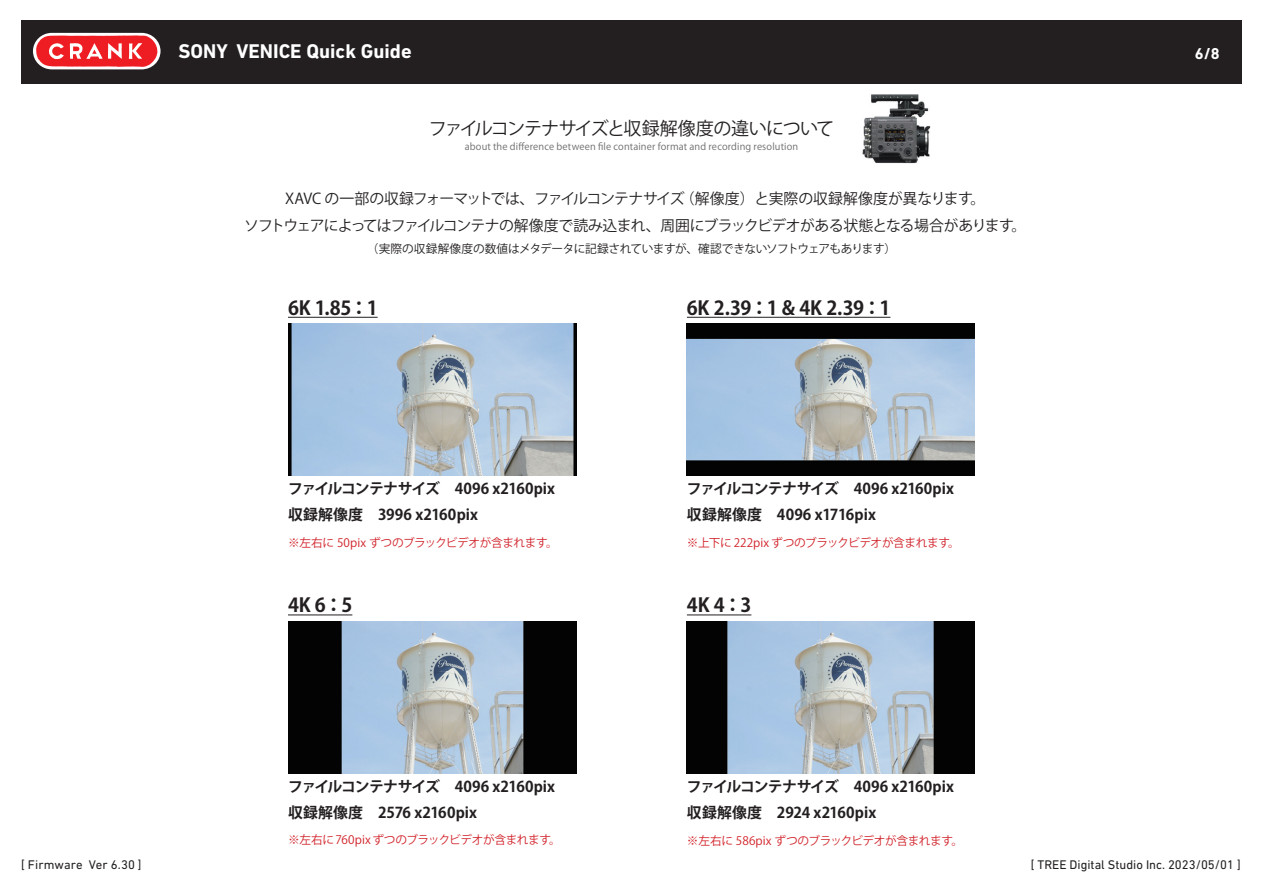
<style>
.page{position:relative;width:1263px;height:893px;background:#fff}
.page>*{position:absolute;margin:0;border:0;box-sizing:border-box;transform-origin:0 0}
.t1{font:700 20.25px "DIN Next LT Pro";color:#fff}
.t2{font:700 19.2px "Koz Go Pro";letter-spacing:-.01em;color:#231f20}
.t3{font:18px "Koz Go Pro";letter-spacing:-.065em;color:#231f20}
.t4{font:700 15.9px "DIN Next LT Pro";color:#fff}
.t5{font:700 14.85px/26.1px "Koz Go Pro";color:#231f20}
.t6{font:14.85px/26.1px "Koz Go Pro";letter-spacing:-.05em;color:#231f20;text-align:center}
.t7{font:12.75px "DIN Next LT Pro";color:#231f20}
.t8{font:11.7px "Koz Go Pro";letter-spacing:-.03em;color:#d1232a}
.t9{font:11.7px "Koz Go Pro";letter-spacing:-.03em;color:#231f20}
.t10{font:9.6px "Koz Go Pro";letter-spacing:.015em;color:#6c6d70}
</style>
<div class="page">
<div style="left:21px;top:20px;width:1221px;height:64px;background:#231f20"></div>
<svg style="left:33px;top:33px;width:128px;height:36px;background:#e55e62"></svg>
<hr style="left:288px;top:317px;width:90px;height:1px;background:#231f20">
<img style="left:288px;top:324px;width:288px;height:152px">
<img style="left:288px;top:622px;width:288px;height:151px">
<hr style="left:288px;top:614px;width:64px;height:1px;background:#231f20">
<img style="left:687px;top:324px;width:288px;height:152px">
<hr style="left:687px;top:317px;width:203px;height:1px;background:#231f20">
<img style="left:687px;top:622px;width:288px;height:151px">
<hr style="left:687px;top:614px;width:64px;height:1px;background:#231f20">
<img style="left:862px;top:94px;width:69px;height:70px">
<h1 class="t1" style="left:179px;top:40px;width:235px">SONY VENICE Quick Guide</h1>
<p class="t3" style="left:429px;top:117px;width:407px">ファイルコンテナサイズと収録解像度の違いについて</p>
<p class="t10" style="left:465px;top:140px;width:335px">about the difference between file container format and recording resolution</p>
<p class="t6" style="left:244px;top:186px;width:783px">XAVC の一部の収録フォーマットでは、ファイルコンテナサイズ（解像度）と実際の収録解像度が異なります。<br>ソフトウェアによってはファイルコンテナの解像度で読み込まれ、周囲にブラックビデオがある状態となる場合があります。</p>
<p class="t9" style="left:367px;top:241px;width:531px">（実際の収録解像度の数値はメタデータに記録されていますが、確認できないソフトウェアもあります）</p>
<p class="t2" style="left:288px;top:295px;width:91px">6K 1.85：1</p>
<p class="t5" style="left:288px;top:477px;width:269px">ファイルコンテナサイズ　4096 x2160pix収録解像度　3996 x2160pix</p>
<p class="t8" style="left:288px;top:535px;width:271px">※左右に 50pix ずつのブラックビデオが含まれます。</p>
<p class="t2" style="left:288px;top:593px;width:66px">4K 6：5</p>
<p class="t5" style="left:288px;top:774px;width:269px">ファイルコンテナサイズ　4096 x2160pix収録解像度　2576 x2160pix</p>
<p class="t8" style="left:288px;top:833px;width:274px">※左右に760pix ずつのブラックビデオが含まれます。</p>
<p class="t2" style="left:687px;top:295px;width:205px">6K 2.39：1 &amp; 4K 2.39：1</p>
<p class="t5" style="left:687px;top:477px;width:269px">ファイルコンテナサイズ　4096 x2160pix収録解像度　4096 x1716pix</p>
<p class="t8" style="left:687px;top:535px;width:274px">※上下に 222pix ずつのブラックビデオが含まれます。</p>
<p class="t2" style="left:687px;top:593px;width:66px">4K 4：3</p>
<p class="t5" style="left:687px;top:774px;width:269px">ファイルコンテナサイズ　4096 x2160pix収録解像度　2924 x2160pix</p>
<p class="t8" style="left:687px;top:833px;width:278px">※左右に 586pix ずつのブラックビデオが含まれます。</p>
<p class="t4" style="left:1195px;top:44px;width:26px">6/8</p>
<p class="t7" style="left:21px;top:857px;width:122px">[ Firmware Ver 6.30 ]</p>
<p class="t7" style="left:1031px;top:857px;width:211px">[ TREE Digital Studio Inc. 2023/05/01 ]</p>
</div>
